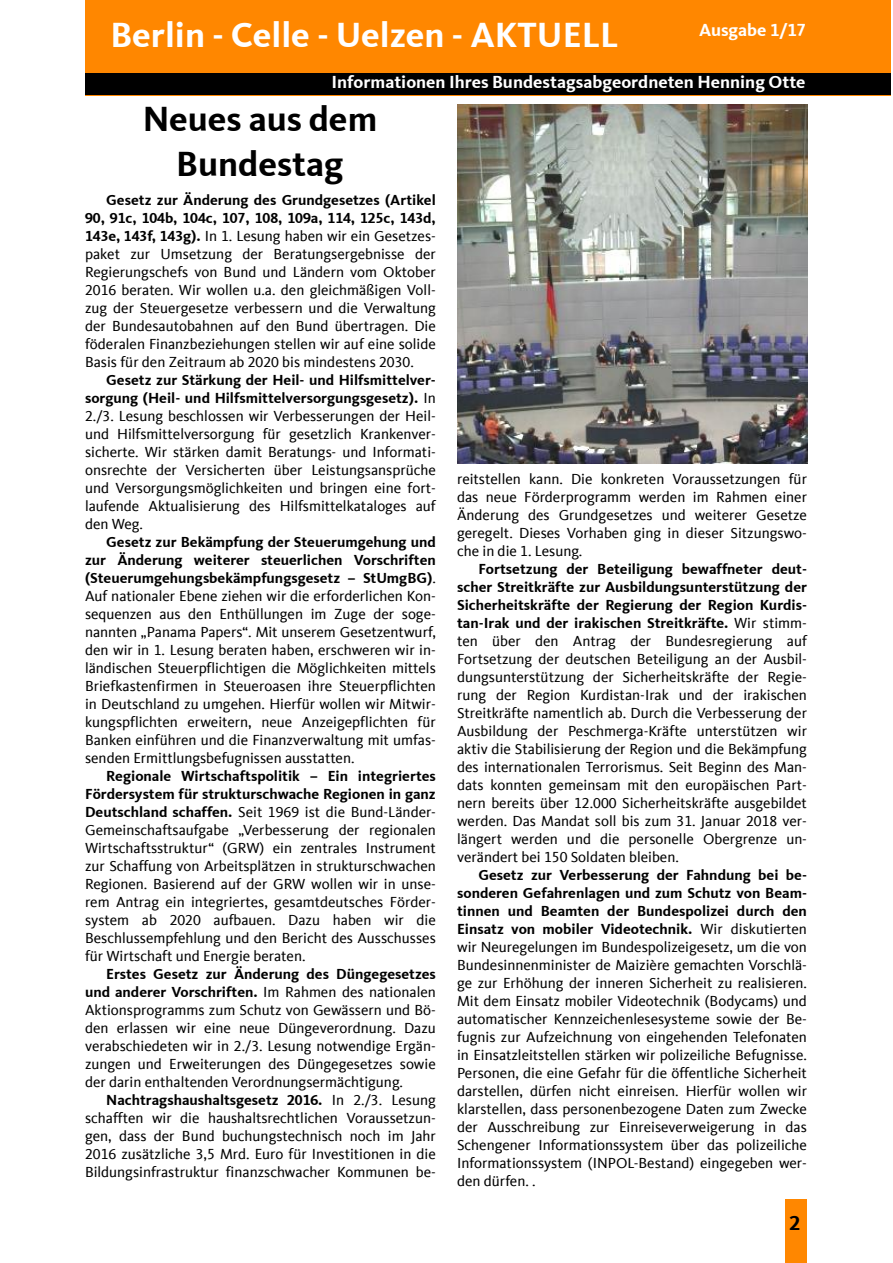
<style>
.page{position:relative;width:893px;height:1263px;background:#fff}
.page>*{position:absolute;margin:0;border:0;box-sizing:border-box;transform-origin:0 0}
.t1{font:700 36px "CDU Kievit Tab";color:#fff}
.t2{font:700 36px/45px "CDU Kievit Tab";color:#000;text-align:center}
.t3{font:700 21px "CDU Kievit Tab";color:#000}
.t4{font:700 18px "CDU Kievit Tab";color:#fff}
.t5{font:15px/18px "CDU Kievit Tab";color:#000;text-align:justify}
.s1{font-weight:700}
</style>
<div class="page">
<div style="left:85px;top:0;width:806px;height:95px;background:#ff8700"></div>
<div style="left:85px;top:73px;width:806px;height:22px;background:#000"></div>
<div style="left:785px;top:1199px;width:21px;height:64px;background:#ff8700"></div>
<img style="left:457px;top:104px;width:351px;height:359px">
<h1 class="t1" style="left:111px;top:22px;width:510px">Berlin - Celle - Uelzen - AKTUELL</h1>
<p class="t4" style="left:331px;top:76px;width:476px">Informationen Ihres Bundestagsabgeordneten Henning Otte</p>
<p class="t4" style="left:699px;top:24px;width:109px">Ausgabe 1/17</p>
<h1 class="t2" style="left:143px;top:100px;width:236px">Neues aus dem<br>Bundestag</h1>
<p class="t5" style="left:85px;top:191px;width:352px;text-indent:21px"><span class="s1">Gesetz zur Änderung des Grundgesetzes (Artikel 90, 91c, 104b, 104c, 107, 108, 109a, 114, 125c, 143d, 143e, 143f, 143g).</span> In 1. Lesung haben wir ein Gesetzes&shy;paket zur Umsetzung der Beratungsergebnisse der Regierungschefs von Bund und Ländern vom Oktober 2016 beraten. Wir wollen u.a. den gleichmäßigen Voll&shy;zug der Steuergesetze verbessern und die Verwaltung der Bundesautobahnen auf den Bund übertragen. Die föderalen Finanzbeziehungen stellen wir auf eine solide Basis für den Zeitraum ab 2020 bis mindestens 2030.</p>
<p class="t5" style="left:85px;top:371px;width:352px;text-indent:21px"><span class="s1">Gesetz zur Stärkung der Heil- und Hilfsmittelver&shy;sorgung (Heil- und Hilfsmittelversorgungsgesetz).</span> In 2./3. Lesung beschlossen wir Verbesserungen der Heil&shy;und Hilfsmittelversorgung für gesetzlich Krankenver&shy;sicherte. Wir stärken damit Beratungs- und Informati&shy;onsrechte der Versicherten über Leistungsansprüche und Versorgungsmöglichkeiten und bringen eine fort&shy;laufende Aktualisierung des Hilfsmittelkataloges auf den Weg.</p>
<p class="t5" style="left:85px;top:533px;width:352px;text-indent:21px"><span class="s1">Gesetz zur Bekämpfung der Steuerumgehung und zur Änderung weiterer steuerlichen Vorschriften (Steuerumgehungsbekämpfungsgesetz – StUmgBG)</span>.<br>Auf nationaler Ebene ziehen wir die erforderlichen Kon&shy;sequenzen aus den Enthüllungen im Zuge der soge&shy;nannten „Panama Papers“. Mit unserem Gesetzentwurf, den wir in 1. Lesung beraten haben, erschweren wir in&shy;ländischen Steuerpflichtigen die Möglichkeiten mittels Briefkastenfirmen in Steueroasen ihre Steuerpflichten in Deutschland zu umgehen. Hierfür wollen wir Mitwir&shy;kungspflichten erweitern, neue Anzeigepflichten für Banken einführen und die Finanzverwaltung mit umfas&shy;senden Ermittlungsbefugnissen ausstatten.</p>
<p class="t5" style="left:85px;top:767px;width:352px;text-indent:21px"><span class="s1">Regionale Wirtschaftspolitik – Ein integriertes Fördersystem für strukturschwache Regionen in ganz Deutschland schaffen.</span> Seit 1969 ist die Bund-Länder-Gemeinschaftsaufgabe „Verbesserung der regionalen Wirtschaftsstruktur“ (GRW) ein zentrales Instrument zur Schaffung von Arbeitsplätzen in strukturschwachen Regionen. Basierend auf der GRW wollen wir in unse&shy;rem Antrag ein integriertes, gesamtdeutsches Förder&shy;system ab 2020 aufbauen. Dazu haben wir die Beschlussempfehlung und den Bericht des Ausschusses für Wirtschaft und Energie beraten.</p>
<p class="t5" style="left:85px;top:965px;width:352px;text-indent:21px"><span class="s1">Erstes Gesetz zur Änderung des Düngegesetzes und anderer Vorschriften.</span> Im Rahmen des nationalen Aktionsprogramms zum Schutz von Gewässern und Bö&shy;den erlassen wir eine neue Düngeverordnung. Dazu verabschiedeten wir in 2./3. Lesung notwendige Ergän&shy;zungen und Erweiterungen des Düngegesetzes sowie der darin enthaltenden Verordnungsermächtigung.</p>
<p class="t5" style="left:85px;top:1091px;width:352px;text-indent:21px"><span class="s1">Nachtragshaushaltsgesetz 2016.</span> In 2./3. Lesung schafften wir die haushaltsrechtlichen Voraussetzun&shy;gen, dass der Bund buchungstechnisch noch im Jahr 2016 zusätzliche 3,5 Mrd. Euro für Investitionen in die Bildungsinfrastruktur finanzschwacher Kommunen be-</p>
<p class="t5" style="left:457px;top:470px;width:351px">reitstellen kann. Die konkreten Voraussetzungen für das neue Förderprogramm werden im Rahmen einer Änderung des Grundgesetzes und weiterer Gesetze geregelt. Dieses Vorhaben ging in dieser Sitzungswo&shy;che in die 1. Lesung.</p>
<p class="t5" style="left:457px;top:560px;width:351px;text-indent:21px"><span class="s1">Fortsetzung der Beteiligung bewaffneter deut&shy;scher Streitkräfte zur Ausbildungsunterstützung der Sicherheitskräfte der Regierung der Region Kurdis&shy;tan-Irak und der irakischen Streitkräfte.</span> Wir stimm&shy;ten über den Antrag der Bundesregierung auf Fortsetzung der deutschen Beteiligung an der Ausbil&shy;dungsunterstützung der Sicherheitskräfte der Regie&shy;rung der Region Kurdistan-Irak und der irakischen Streitkräfte namentlich ab. Durch die Verbesserung der Ausbildung der Peschmerga-Kräfte unterstützen wir aktiv die Stabilisierung der Region und die Bekämpfung des internationalen Terrorismus. Seit Beginn des Man&shy;dats konnten gemeinsam mit den europäischen Part&shy;nern bereits über 12.000 Sicherheitskräfte ausgebildet werden. Das Mandat soll bis zum 31. Januar 2018 ver&shy;längert werden und die personelle Obergrenze un&shy;verändert bei 150 Soldaten bleiben.</p>
<p class="t5" style="left:457px;top:866px;width:351px;text-indent:21px"><span class="s1">Gesetz zur Verbesserung der Fahndung bei be&shy;sonderen Gefahrenlagen und zum Schutz von Beam&shy;tinnen und Beamten der Bundespolizei durch den Einsatz von mobiler Videotechnik.</span> Wir diskutierten wir Neuregelungen im Bundespolizeigesetz, um die von Bundesinnenminister de Maizière gemachten Vorschlä&shy;ge zur Erhöhung der inneren Sicherheit zu realisieren.<br>Mit dem Einsatz mobiler Videotechnik (Bodycams) und automatischer Kennzeichenlesesysteme sowie der Be&shy;fugnis zur Aufzeichnung von eingehenden Telefonaten in Einsatzleitstellen stärken wir polizeiliche Befugnisse.<br>Personen, die eine Gefahr für die öffentliche Sicherheit darstellen, dürfen nicht einreisen. Hierfür wollen wir klarstellen, dass personenbezogene Daten zum Zwecke der Ausschreibung zur Einreiseverweigerung in das Schengener Informationssystem über das polizeiliche Informationssystem (INPOL-Bestand) eingegeben wer&shy;den dürfen. .</p>
<h2 class="t3" style="left:789px;top:1216px;width:12px">2</h2>
</div>
